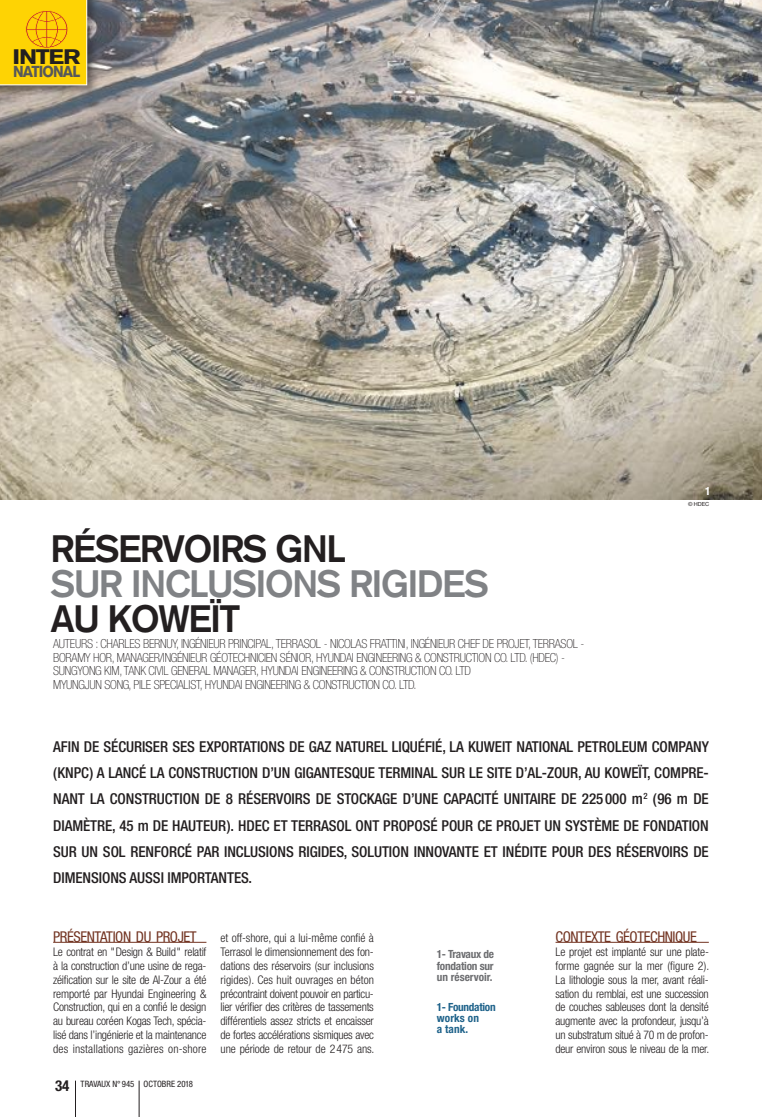
<style>
.page{position:relative;width:762px;height:1117px;background:#fff}
.page>*{position:absolute;margin:0;border:0;box-sizing:border-box;transform-origin:0 0}
.t1{font:700 37.5px "Akzidenz Grotesk";letter-spacing:-.03em;color:#231f20}
.t2{font:700 37.5px "Akzidenz Grotesk";letter-spacing:-.03em;color:#808285}
.t3{font:900 20.62px "Akzidenz Grotesk";letter-spacing:-.05em;color:#231f20;scale:1.18 1}
.t4{font:900 15.62px "Akzidenz Grotesk";letter-spacing:-.06em;color:#57585a;scale:.92 1}
.t5{font:500 condensed 15px/26.2px "Helvetica Neue";letter-spacing:-.005em;color:#231f20;text-align:justify}
.t6{font:700 condensed 15px "Helvetica Neue";color:#231f20}
.t7{font:condensed 14.88px "Helvetica Neue";letter-spacing:-.03em;color:#723321}
.t8{font:100 condensed 12.5px/13.8px "Helvetica Neue";letter-spacing:-.02em;color:#231f20}
.t9{font:300 condensed 11.88px/13.9px "Helvetica Neue";letter-spacing:-.02em;color:#231f20;text-align:justify}
.t10{font:700 condensed 11.25px/11.2px "Helvetica Neue";letter-spacing:-.02em;color:#6c6d70;text-align:justify}
.t11{font:700 condensed 11.25px/11.2px "Helvetica Neue";letter-spacing:-.025em;color:#1e628a}
.t12{font:700 condensed 11.25px "Helvetica Neue";color:#fff}
.t13{font:condensed 8.75px "Helvetica Neue";color:#231f20}
.t14{font:5.62px "Helvetica Neue";color:#231f20}
</style>
<div class="page">
<img style="left:0;top:0;width:762px;height:500px">
<hr style="left:139px;top:1080px;width:1px;height:36px;background:#231f20">
<hr style="left:75px;top:1080px;width:1px;height:36px;background:#231f20">
<div style="left:0;top:0;width:99px;height:97px;background:#231f20;opacity:.5"></div>
<svg style="left:0;top:0;width:87px;height:85px;background:#fcce09"></svg>
<hr style="left:555px;top:941px;width:154px;height:1px;background:#723321">
<hr style="left:53px;top:941px;width:153px;height:1px;background:#723321">
<h2 class="t3" style="left:13px;top:45px;width:59px">INTER</h2>
<h3 class="t4" style="left:13px;top:62px;width:75px">NATIONAL</h3>
<h1 class="t1" style="left:51px;top:527px;width:296px">RÉSERVOIRS GNL</h1>
<h1 class="t2" style="left:51px;top:562px;width:439px">SUR INCLUSIONS RIGIDES</h1>
<h1 class="t1" style="left:51px;top:597px;width:191px">AU KOWEÏT</h1>
<p class="t8" style="left:53px;top:636px;width:533px">AUTEURS : CHARLES BERNUY, INGÉNIEUR PRINCIPAL, TERRASOL - NICOLAS FRATTINI, INGÉNIEUR CHEF DE PROJET, TERRASOL - BORAMY HOR, MANAGER/INGÉNIEUR GÉOTECHNICIEN SÉNIOR, HYUNDAI ENGINEERING &amp; CONSTRUCTION CO. LTD. (HDEC) - SUNGYONG KIM, TANK CIVIL GENERAL MANAGER, HYUNDAI ENGINEERING &amp; CONSTRUCTION CO. LTD<br>MYUNGJUN SONG, PILE SPECIALIST, HYUNDAI ENGINEERING &amp; CONSTRUCTION CO. LTD.</p>
<p class="t12" style="left:705px;top:484px;width:7px">1</p>
<p class="t14" style="left:688px;top:500px;width:23px">© HDEC</p>
<p class="t5" style="left:53px;top:733px;width:657px">AFIN DE SÉCURISER SES EXPORTATIONS DE GAZ NATUREL LIQUÉFIÉ, LA KUWEIT NATIONAL PETROLEUM COMPANY (KNPC) A LANCÉ LA CONSTRUCTION D’UN GIGANTESQUE TERMINAL SUR LE SITE D’AL-ZOUR, AU KOWEÏT, COMPRE-NANT LA CONSTRUCTION DE 8 RÉSERVOIRS DE STOCKAGE D’UNE CAPACITÉ UNITAIRE DE 225000 m<sup>2</sup> (96 m DE DIAMÈTRE, 45 m DE HAUTEUR). HDEC ET TERRASOL ONT PROPOSÉ POUR CE PROJET UN SYSTÈME DE FONDATION SUR UN SOL RENFORCÉ PAR INCLUSIONS RIGIDES, SOLUTION INNOVANTE ET INÉDITE POUR DES RÉSERVOIRS DE DIMENSIONS AUSSI IMPORTANTES.</p>
<p class="t7" style="left:53px;top:928px;width:145px">PRÉSENTATION DU PROJET</p>
<p class="t9" style="left:53px;top:944px;width:155px">Le contrat en "Design &amp; Build" relatif à la construction d’une usine de rega&shy;zéification sur le site de Al-Zour a été remporté par Hyundai Engineering &amp; Construction, qui en a confié le design au bureau coréen Kogas Tech, spécia&shy;lisé dans l’ingénierie et la maintenance des installations gazières on-shore</p>
<p class="t6" style="left:55px;top:1075px;width:16px">34</p>
<p class="t13" style="left:81px;top:1078px;width:114px">TRAVAUX N° 945 OCTOBRE 2018</p>
<p class="t9" style="left:221px;top:930px;width:155px">et off-shore, qui a lui-même confié à Terrasol le dimensionnement des fon&shy;dations des réservoirs (sur inclusions rigides). Ces huit ouvrages en béton précontraint doivent pouvoir en particu&shy;lier vérifier des critères de tassements différentiels assez stricts et encaisser de fortes accélérations sismiques avec une période de retour de 2475 ans.</p>
<p class="t10" style="left:437px;top:948px;width:59px">1- Travaux de fondation sur un réservoir.</p>
<p class="t11" style="left:437px;top:1000px;width:60px">1- Foundation works on<br>a tank.</p>
<p class="t7" style="left:555px;top:928px;width:143px">CONTEXTE GÉOTECHNIQUE</p>
<p class="t9" style="left:555px;top:944px;width:155px">Le projet est implanté sur une plate&shy;forme gagnée sur la mer (figure 2).<br>La lithologie sous la mer, avant réali&shy;sation du remblai, est une succession de couches sableuses dont la densité augmente avec la profondeur, jusqu’à un substratum situé à 70 m de profon&shy;deur environ sous le niveau de la mer.</p>
</div>
